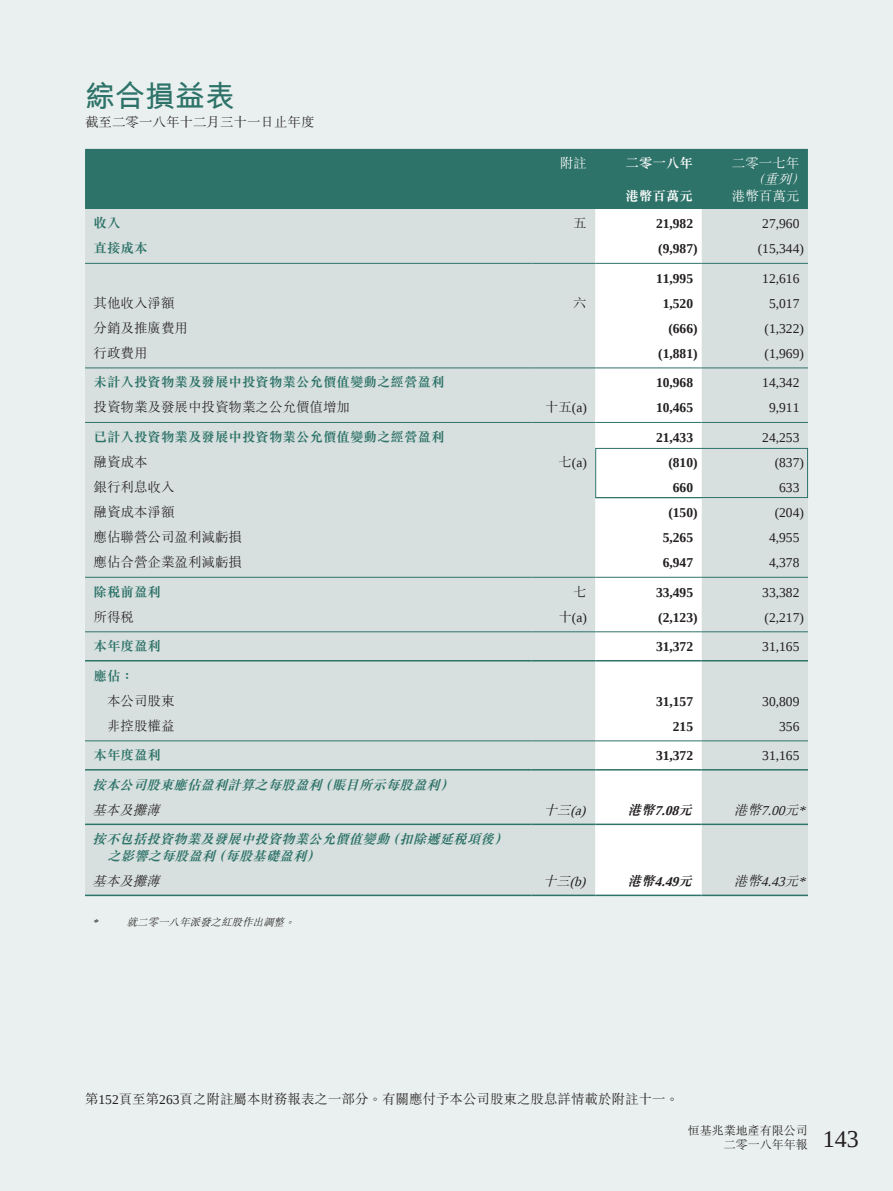
<style>
.page{position:relative;width:893px;height:1191px;background:#eaf0ef}
.page>*{position:absolute;margin:0;border:0;box-sizing:border-box;transform-origin:0 0}
.t1{font:700 30px "M Hei HK";color:#2e7369}
.t2{font:300 13.5px "M Sung HK";color:#231f20}
.t3{font:13.5px "Liberation Serif";color:#231f20}
.t4{font:700 13.5px "Liberation Serif";color:#231f20}
.t5{font:700 13.5px "M Sung HK";color:#2e7369}
.t6{font:italic 700 13.5px/16.5px "M Sung HK";color:#2e7369}
.t7{font:italic 13.5px "Liberation Serif";color:#231f20}
.t8{font:italic 700 13.5px "Liberation Serif";color:#231f20}
.t9{font:300 13.5px "M Sung HK";color:#fff}
.t10{font:700 13.5px "M Sung HK";color:#fff}
.t11{font:italic 300 13.5px "M Sung HK";color:#231f20}
.t12{font:italic 300 13.5px "M Sung HK";color:#fff}
.t13{font:300 12px/14.2px "M Sung HK";color:#231f20}
.t14{font:italic 300 10.5px "M Sung HK";color:#231f20}
.s1{font-family:"M Sung HK";font-weight:300}
.s2{font-family:"M Sung HK"}
.s3{font-family:"Liberation Serif";font-weight:400}
</style>
<div class="page">
<div style="left:85px;top:149px;width:723px;height:60px;background:#2e7369"></div>
<div style="left:85px;top:209px;width:723px;height:685px;background:#d8e0df"></div>
<div style="left:595px;top:209px;width:107px;height:685px;background:#fff"></div>
<hr style="left:85px;top:263px;width:446px;height:1px;background:#2e7369">
<hr style="left:531px;top:263px;width:64px;height:1px;background:#2e7369">
<hr style="left:595px;top:263px;width:107px;height:1px;background:#2e7369">
<hr style="left:702px;top:263px;width:106px;height:1px;background:#2e7369">
<hr style="left:85px;top:368px;width:446px;height:1px;background:#2e7369">
<hr style="left:531px;top:368px;width:64px;height:1px;background:#2e7369">
<hr style="left:595px;top:368px;width:107px;height:1px;background:#2e7369">
<hr style="left:702px;top:368px;width:106px;height:1px;background:#2e7369">
<hr style="left:85px;top:422px;width:446px;height:1px;background:#2e7369">
<hr style="left:531px;top:422px;width:64px;height:1px;background:#2e7369">
<hr style="left:595px;top:422px;width:107px;height:1px;background:#2e7369">
<hr style="left:702px;top:422px;width:106px;height:1px;background:#2e7369">
<div style="left:595px;top:448px;width:213px;height:50px;border:1px solid #2e7369"></div>
<hr style="left:85px;top:577px;width:446px;height:1px;background:#2e7369">
<hr style="left:531px;top:577px;width:64px;height:1px;background:#2e7369">
<hr style="left:595px;top:577px;width:107px;height:1px;background:#2e7369">
<hr style="left:702px;top:577px;width:106px;height:1px;background:#2e7369">
<hr style="left:85px;top:631px;width:446px;height:1px;background:#2e7369">
<hr style="left:531px;top:631px;width:64px;height:1px;background:#2e7369">
<hr style="left:595px;top:631px;width:107px;height:1px;background:#2e7369">
<hr style="left:702px;top:631px;width:106px;height:1px;background:#2e7369">
<hr style="left:85px;top:660px;width:446px;height:1px;background:#2e7369">
<hr style="left:531px;top:660px;width:64px;height:1px;background:#2e7369">
<hr style="left:595px;top:660px;width:107px;height:1px;background:#2e7369">
<hr style="left:702px;top:660px;width:106px;height:1px;background:#2e7369">
<hr style="left:85px;top:740px;width:446px;height:1px;background:#2e7369">
<hr style="left:531px;top:740px;width:64px;height:1px;background:#2e7369">
<hr style="left:595px;top:740px;width:107px;height:1px;background:#2e7369">
<hr style="left:702px;top:740px;width:106px;height:1px;background:#2e7369">
<hr style="left:85px;top:769px;width:446px;height:1px;background:#2e7369">
<hr style="left:531px;top:769px;width:64px;height:1px;background:#2e7369">
<hr style="left:595px;top:769px;width:107px;height:1px;background:#2e7369">
<hr style="left:702px;top:769px;width:106px;height:1px;background:#2e7369">
<hr style="left:85px;top:823px;width:446px;height:2px;background:#2e7369">
<hr style="left:531px;top:823px;width:64px;height:2px;background:#2e7369">
<hr style="left:595px;top:823px;width:107px;height:2px;background:#2e7369">
<hr style="left:702px;top:823px;width:106px;height:2px;background:#2e7369">
<hr style="left:85px;top:894px;width:446px;height:2px;background:#2e7369">
<hr style="left:531px;top:894px;width:64px;height:2px;background:#2e7369">
<hr style="left:595px;top:894px;width:107px;height:2px;background:#2e7369">
<hr style="left:702px;top:894px;width:106px;height:2px;background:#2e7369">
<h1 class="t1" style="left:85px;top:74px;width:151px">綜合損益表</h1>
<p class="t2" style="left:85px;top:112px;width:231px">截至二零一八年十二月三十一日止年度</p>
<p class="t9" style="left:560px;top:153px;width:28px">附註</p>
<p class="t10" style="left:626px;top:156px;width:69px">二零一八年</p>
<p class="t9" style="left:732px;top:153px;width:69px">二零一七年</p>
<p class="t12" style="left:751px;top:170px;width:60px">（重列）</p>
<p class="t10" style="left:626px;top:189px;width:69px">港幣百萬元</p>
<p class="t9" style="left:732px;top:186px;width:69px">港幣百萬元</p>
<p class="t5" style="left:94px;top:216px;width:28px">收入</p>
<p class="t2" style="left:573px;top:214px;width:15px">五</p>
<p class="t4" style="left:656px;top:214px;width:39px">21,982</p>
<p class="t3" style="left:762px;top:215px;width:39px">27,960</p>
<p class="t5" style="left:94px;top:241px;width:55px">直接成本</p>
<p class="t4" style="left:658px;top:239px;width:41px">(9,987)</p>
<p class="t3" style="left:758px;top:240px;width:48px">(15,344)</p>
<p class="t4" style="left:656px;top:269px;width:39px">11,995</p>
<p class="t3" style="left:762px;top:269px;width:39px">12,616</p>
<p class="t2" style="left:94px;top:293px;width:82px">其他收入淨額</p>
<p class="t2" style="left:573px;top:293px;width:15px">六</p>
<p class="t4" style="left:663px;top:294px;width:32px">1,520</p>
<p class="t3" style="left:769px;top:294px;width:32px">5,017</p>
<p class="t2" style="left:94px;top:318px;width:96px">分銷及推廣費用</p>
<p class="t4" style="left:668px;top:319px;width:31px">(666)</p>
<p class="t3" style="left:764px;top:319px;width:41px">(1,322)</p>
<p class="t2" style="left:94px;top:343px;width:55px">行政費用</p>
<p class="t4" style="left:658px;top:344px;width:41px">(1,881)</p>
<p class="t3" style="left:764px;top:344px;width:41px">(1,969)</p>
<p class="t5" style="left:94px;top:375px;width:353px">未計入投資物業及發展中投資物業公允價值變動之經營盈利</p>
<p class="t4" style="left:656px;top:373px;width:39px">10,968</p>
<p class="t3" style="left:762px;top:374px;width:39px">14,342</p>
<p class="t2" style="left:94px;top:398px;width:258px">投資物業及發展中投資物業之公允價值增加</p>
<p class="t3" style="left:545px;top:399px;width:43px"><span class="s1">十五</span>(a)</p>
<p class="t4" style="left:656px;top:398px;width:39px">10,465</p>
<p class="t3" style="left:769px;top:399px;width:32px">9,911</p>
<p class="t5" style="left:94px;top:430px;width:353px">已計入投資物業及發展中投資物業公允價值變動之經營盈利</p>
<p class="t4" style="left:656px;top:428px;width:39px">21,433</p>
<p class="t3" style="left:762px;top:428px;width:39px">24,253</p>
<p class="t2" style="left:94px;top:452px;width:55px">融資成本</p>
<p class="t3" style="left:558px;top:453px;width:30px"><span class="s1">七</span>(a)</p>
<p class="t4" style="left:668px;top:453px;width:31px">(810)</p>
<p class="t3" style="left:775px;top:453px;width:31px">(837)</p>
<p class="t2" style="left:94px;top:477px;width:83px">銀行利息收入</p>
<p class="t4" style="left:673px;top:478px;width:22px">660</p>
<p class="t3" style="left:779px;top:478px;width:22px">633</p>
<p class="t2" style="left:94px;top:502px;width:82px">融資成本淨額</p>
<p class="t4" style="left:668px;top:503px;width:31px">(150)</p>
<p class="t3" style="left:775px;top:504px;width:31px">(204)</p>
<p class="t2" style="left:94px;top:527px;width:150px">應佔聯營公司盈利減虧損</p>
<p class="t4" style="left:663px;top:528px;width:32px">5,265</p>
<p class="t3" style="left:769px;top:529px;width:32px">4,955</p>
<p class="t2" style="left:94px;top:552px;width:150px">應佔合營企業盈利減虧損</p>
<p class="t4" style="left:663px;top:553px;width:32px">6,947</p>
<p class="t3" style="left:769px;top:554px;width:32px">4,378</p>
<p class="t5" style="left:94px;top:585px;width:69px">除稅前盈利</p>
<p class="t2" style="left:573px;top:582px;width:15px">七</p>
<p class="t4" style="left:656px;top:583px;width:39px">33,495</p>
<p class="t3" style="left:762px;top:583px;width:39px">33,382</p>
<p class="t2" style="left:94px;top:607px;width:42px">所得稅</p>
<p class="t3" style="left:558px;top:608px;width:30px"><span class="s1">十</span>(a)</p>
<p class="t4" style="left:658px;top:608px;width:41px">(2,123)</p>
<p class="t3" style="left:765px;top:608px;width:41px">(2,217)</p>
<p class="t5" style="left:94px;top:639px;width:69px">本年度盈利</p>
<p class="t4" style="left:656px;top:637px;width:39px">31,372</p>
<p class="t3" style="left:762px;top:638px;width:39px">31,165</p>
<p class="t5" style="left:94px;top:669px;width:42px">應佔：</p>
<p class="t2" style="left:107px;top:691px;width:69px">本公司股東</p>
<p class="t4" style="left:656px;top:692px;width:39px">31,157</p>
<p class="t3" style="left:762px;top:692px;width:39px">30,809</p>
<p class="t2" style="left:107px;top:716px;width:69px">非控股權益</p>
<p class="t4" style="left:673px;top:717px;width:22px">215</p>
<p class="t3" style="left:779px;top:717px;width:22px">356</p>
<p class="t5" style="left:94px;top:748px;width:69px">本年度盈利</p>
<p class="t4" style="left:656px;top:746px;width:39px">31,372</p>
<p class="t3" style="left:762px;top:747px;width:39px">31,165</p>
<p class="t6" style="left:92px;top:776px;width:366px">按本公司股東應佔盈利計算之每股盈利（賬目所示每股盈利）</p>
<p class="t11" style="left:92px;top:800px;width:74px">基本及攤薄</p>
<p class="t7" style="left:543px;top:801px;width:48px"><span class="s1">十三</span>(a)</p>
<p class="t8" style="left:628px;top:801px;width:69px"><span class="s2">港幣</span>7.08<span class="s2">元</span></p>
<p class="t7" style="left:734px;top:801px;width:77px"><span class="s1">港幣</span>7.00<span class="s1">元</span>*</p>
<p class="t6" style="left:107px;top:830px;width:405px;text-indent:-15px">按不包括投資物業及發展中投資物業公允價值變動（扣除遞延稅項後）之影響之每股盈利（每股基礎盈利）</p>
<p class="t11" style="left:92px;top:871px;width:74px">基本及攤薄</p>
<p class="t7" style="left:543px;top:872px;width:49px"><span class="s1">十三</span>(b)</p>
<p class="t8" style="left:628px;top:872px;width:69px"><span class="s2">港幣</span>4.49<span class="s2">元</span></p>
<p class="t7" style="left:734px;top:872px;width:77px"><span class="s1">港幣</span>4.43<span class="s1">元</span>*</p>
<p class="t14" style="left:92px;top:915px;width:207px"><span class="s3">*</span> 就二零一八年派發之紅股作出調整。</p>
<p class="t2" style="left:85px;top:1089px;width:595px">第<span class="s3">152</span>頁至第<span class="s3">263</span>頁之附註屬本財務報表之一部分。有關應付予本公司股東之股息詳情載於附註十一。</p>
<p class="t13" style="left:724px;top:1122px;width:137px;text-indent:-36px">恒基兆業地產有限公司<br>二零一八年年報 <sup>143</sup></p>
</div>
